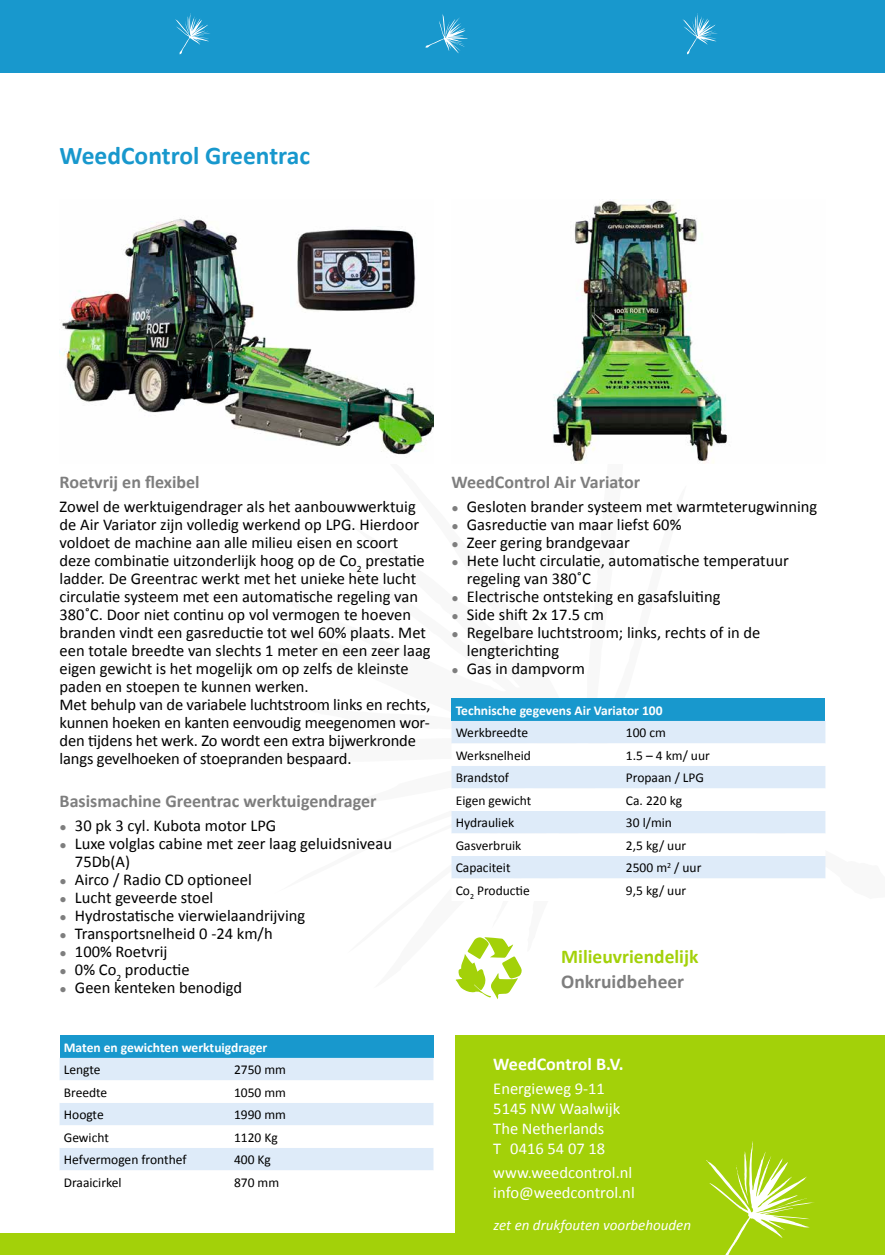
<style>
.page{position:relative;width:885px;height:1255px;background:#fff}
.page>*{position:absolute;margin:0;border:0;box-sizing:border-box;transform-origin:0 0}
.t1{font:700 25.5px "Calibri";color:#1898cd}
.t2{font:700 19.5px "Calibri";color:#a3d109}
.t3{font:700 19.5px "Calibri";color:#7e7e7e}
.t4{font:700 18px "Calibri";color:#7e7e7e}
.t5{font:700 18px "Calibri";color:#fff}
.t6{font:16.5px/18px "Calibri";color:#000}
.t7{font:16.5px/19.8px "Calibri";color:#fff}
.t8{font:italic 15px "Calibri";color:#fff}
.t9{font:13.5px "Calibri";color:#000}
.t10{font:700 13.5px "Calibri";color:#fff}
.s1{font-weight:700;font-size:12px;color:#7e7e7e}
</style>
<div class="page">
<div style="left:0;top:1233px;width:884px;height:21px;background:#a3d109"></div>
<div style="left:0;top:0;width:884px;height:72px;background:#1898cd"></div>
<svg style="left:175px;top:13px;width:35px;height:41px"></svg>
<svg style="left:682px;top:13px;width:36px;height:41px"></svg>
<svg style="left:425px;top:14px;width:43px;height:39px"></svg>
<img style="left:62px;top:218px;width:371px;height:237px">
<div style="left:60px;top:1035px;width:373px;height:22px;background:#1898cd"></div>
<svg style="left:60px;top:1057px;width:373px;height:113px"></svg>
<img style="left:553px;top:200px;width:174px;height:263px">
<div style="left:451px;top:698px;width:374px;height:23px;background:#1898cd"></div>
<div style="left:451px;top:721px;width:374px;height:22px;background:#deebf9"></div>
<svg style="left:451px;top:743px;width:374px;height:136px"></svg>
<img style="left:290px;top:226px;width:130px;height:87px">
<svg style="left:455px;top:937px;width:66px;height:62px"></svg>
<div style="left:455px;top:1035px;width:429px;height:219px;background:#a3d109"></div>
<svg style="left:706px;top:1141px;width:108px;height:113px"></svg>
<h1 class="t1" style="left:60px;top:139px;width:252px">WeedControl Greentrac</h1>
<p class="t4" style="left:60px;top:470px;width:142px">Roetvrij en flexibel</p>
<p class="t6" style="left:60px;top:498px;width:372px">Zowel de werktuigendrager als het aanbouwwerktuig de Air Variator zijn volledig werkend op LPG. Hierdoor voldoet de machine aan alle milieu eisen en scoort deze combinatie uitzonderlijk hoog op de Co<sub>2</sub> prestatie ladder. De Greentrac werkt met het unieke hete lucht circulatie systeem met een automatische regeling van 380˚C. Door niet continu op vol vermogen te hoeven branden vindt een gasreductie tot wel 60% plaats. Met een totale breedte van slechts 1 meter en een zeer laag eigen gewicht is het mogelijk om op zelfs de kleinste paden en stoepen te kunnen werken.<br>Met behulp van de variabele luchtstroom links en rechts, kunnen hoeken en kanten eenvoudig meegenomen wor&shy;den tijdens het werk. Zo wordt een extra bijwerkronde langs gevelhoeken of stoepranden bespaard.</p>
<p class="t4" style="left:60px;top:789px;width:318px">Basismachine Greentrac werktuigendrager</p>
<p class="t6" style="left:60px;top:816px;width:218px"><span class="s1">●</span> 30 pk 3 cyl. Kubota motor LPG</p>
<p class="t6" style="left:75px;top:834px;width:318px;text-indent:-15px"><span class="s1">●</span> Luxe volglas cabine met zeer laag geluidsniveau<br>75Db(A)</p>
<p class="t6" style="left:60px;top:870px;width:194px"><span class="s1">●</span> Airco / Radio CD optioneel</p>
<p class="t6" style="left:60px;top:888px;width:155px"><span class="s1">●</span> Lucht geveerde stoel</p>
<p class="t6" style="left:60px;top:906px;width:247px"><span class="s1">●</span> Hydrostatische vierwielaandrijving</p>
<p class="t6" style="left:60px;top:924px;width:214px"><span class="s1">●</span> Transportsnelheid 0 -24 km/h</p>
<p class="t6" style="left:60px;top:942px;width:109px"><span class="s1">●</span> 100% Roetvrij</p>
<p class="t6" style="left:60px;top:960px;width:131px"><span class="s1">●</span> 0% Co<sub>2</sub> productie</p>
<p class="t6" style="left:60px;top:978px;width:184px"><span class="s1">●</span> Geen kenteken benodigd</p>
<p class="t10" style="left:64px;top:1038px;width:205px">Maten en gewichten werktuigdrager</p>
<p class="t9" style="left:64px;top:1061px;width:38px">Lengte</p>
<p class="t9" style="left:234px;top:1061px;width:54px">2750 mm</p>
<p class="t9" style="left:64px;top:1083px;width:45px">Breedte</p>
<p class="t9" style="left:234px;top:1083px;width:54px">1050 mm</p>
<p class="t9" style="left:64px;top:1106px;width:41px">Hoogte</p>
<p class="t9" style="left:234px;top:1106px;width:54px">1990 mm</p>
<p class="t9" style="left:64px;top:1128px;width:47px">Gewicht</p>
<p class="t9" style="left:234px;top:1128px;width:45px">1120 Kg</p>
<p class="t9" style="left:64px;top:1151px;width:124px">Hefvermogen fronthef</p>
<p class="t9" style="left:234px;top:1151px;width:38px">400 Kg</p>
<p class="t9" style="left:64px;top:1173px;width:59px">Draaicirkel</p>
<p class="t9" style="left:234px;top:1173px;width:47px">870 mm</p>
<p class="t4" style="left:451px;top:470px;width:190px">WeedControl Air Variator</p>
<p class="t6" style="left:451px;top:498px;width:367px"><span class="s1">●</span> Gesloten brander systeem met warmteterugwinning</p>
<p class="t6" style="left:451px;top:516px;width:231px"><span class="s1">●</span> Gasreductie van maar liefst 60%</p>
<p class="t6" style="left:451px;top:534px;width:180px"><span class="s1">●</span> Zeer gering brandgevaar</p>
<p class="t6" style="left:467px;top:552px;width:323px;text-indent:-15px"><span class="s1">●</span> Hete lucht circulatie, automatische temperatuur regeling van 380˚C</p>
<p class="t6" style="left:451px;top:588px;width:270px"><span class="s1">●</span> Electrische ontsteking en gasafsluiting</p>
<p class="t6" style="left:451px;top:606px;width:154px"><span class="s1">●</span> Side shift 2x 17.5 cm</p>
<p class="t6" style="left:467px;top:624px;width:295px;text-indent:-15px"><span class="s1">●</span> Regelbare luchtstroom; links, rechts of in de lengterichting</p>
<p class="t6" style="left:451px;top:660px;width:135px"><span class="s1">●</span> Gas in dampvorm</p>
<p class="t10" style="left:455px;top:701px;width:208px">Technische gegevens Air Variator 100</p>
<p class="t9" style="left:455px;top:724px;width:74px">Werkbreedte</p>
<p class="t9" style="left:626px;top:724px;width:42px">100 cm</p>
<p class="t9" style="left:455px;top:746px;width:77px">Werksnelheid</p>
<p class="t9" style="left:626px;top:746px;width:85px">1.5 – 4 km/ uur</p>
<p class="t9" style="left:455px;top:769px;width:55px">Brandstof</p>
<p class="t9" style="left:626px;top:769px;width:80px">Propaan / LPG</p>
<p class="t9" style="left:455px;top:791px;width:77px">Eigen gewicht</p>
<p class="t9" style="left:626px;top:791px;width:58px">Ca. 220 kg</p>
<p class="t9" style="left:455px;top:814px;width:60px">Hydrauliek</p>
<p class="t9" style="left:626px;top:814px;width:48px">30 l/min</p>
<p class="t9" style="left:455px;top:836px;width:67px">Gasverbruik</p>
<p class="t9" style="left:626px;top:836px;width:62px">2,5 kg/ uur</p>
<p class="t9" style="left:455px;top:859px;width:56px">Capaciteit</p>
<p class="t9" style="left:626px;top:859px;width:77px">2500 m<sup>2</sup> / uur</p>
<p class="t9" style="left:455px;top:881px;width:76px">Co<sub>2</sub> Productie</p>
<p class="t9" style="left:626px;top:881px;width:62px">9,5 kg/ uur</p>
<p class="t2" style="left:561px;top:944px;width:139px">Milieuvriendelijk</p>
<p class="t3" style="left:561px;top:968px;width:124px">Onkruidbeheer</p>
<p class="t5" style="left:493px;top:1052px;width:132px">WeedControl B.V.</p>
<p class="t7" style="left:493px;top:1078px;width:128px">Energieweg 9-11<br>5145 NW Waalwijk<br>The Netherlands<br>T 0416 54 07 18</p>
<p class="t7" style="left:493px;top:1162px;width:143px">www.weedcontrol.nl info@weedcontrol.nl</p>
<p class="t8" style="left:493px;top:1214px;width:199px">zet en drukfouten voorbehouden</p>
</div>
